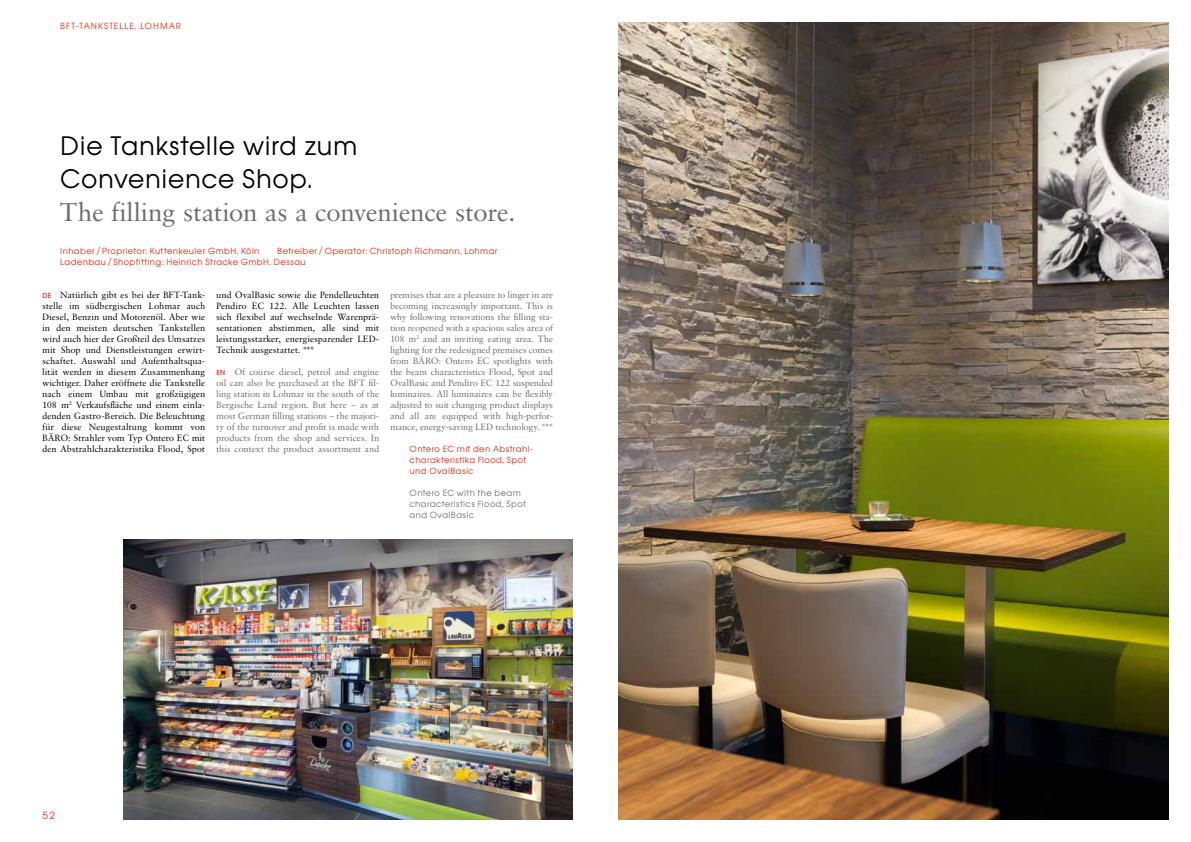
<style>
.page{position:relative;width:1191px;height:842px;background:#fff}
.page>*{position:absolute;margin:0;border:0;box-sizing:border-box;transform-origin:0 0}
.t1{font:25.5px "Sabon BQ";letter-spacing:.025em;color:#6d6d6d}
.t2{font:25.5px/33px "Avant Garde SB";letter-spacing:.025em;color:#000}
.t3{font:10px "Avant Garde SB";color:#e6280b}
.t4{font:9px/11px "Sabon BQ";letter-spacing:.03em;color:#6d6d6d;text-align:justify}
.t5{font:9px/11px "Sabon BQ";letter-spacing:.04em;color:#000;text-align:justify}
.t6{font:8.5px/11px "Avant Garde SB";letter-spacing:.045em;color:#e6280b}
.t7{font:8.5px/11px "Avant Garde SB";letter-spacing:.045em;color:#6d6d6d}
.t8{font:8.5px "Avant Garde SB";letter-spacing:.115em;color:#e6280b}
.s1{font-family:"Avant Garde SB";font-weight:500;font-size:7px;color:#e6280b}
</style>
<div class="page">
<img style="left:618px;top:23px;width:550px;height:796px">
<img style="left:124px;top:540px;width:449px;height:279px">
<p class="t6" style="left:60px;top:21px;width:6px">BFT</p>
<p class="t8" style="left:76px;top:21px;width:107px">-Tankstelle, Lohmar</p>
<h1 class="t2" style="left:60px;top:129px;width:298px">Die Tankstelle wird zum<br>Convenience Shop.</h1>
<h1 class="t1" style="left:60px;top:197px;width:456px">The filling station as a convenience store.</h1>
<p class="t6" style="left:60px;top:245px;width:439px;text-indent:222px">etreiber / Operator: Christoph Richmann, Lohmar<br>Ladenbau / Shopfitting: Heinrich Stracke GmbH, Dessau</p>
<p class="t6" style="left:60px;top:245px;width:208px">Inhaber / Proprietor: Kuttenkeuler GmbH, Köln B</p>
<p class="t5" style="left:43px;top:289px;width:164px"><span class="s1">DE</span> Natürlich gibt es bei der BFT-Tank&shy;stelle im südbergischen Lohmar auch Diesel, Benzin und Motorenöl. Aber wie in den meisten deutschen Tankstellen wird auch hier der Großteil des Umsatzes mit Shop und Dienstleistungen erwirt&shy;schaftet. Auswahl und Aufenthaltsqua&shy;lität werden in diesem Zusammenhang wichtiger. Daher eröffnete die Tankstelle nach einem Umbau mit großzügigen 108 m<sup>2</sup> Verkaufsfläche und einem einla&shy;denden Gastro-Bereich. Die Beleuchtung für diese Neugestaltung kommt von BÄRO: Strahler vom Typ Ontero EC mit den Abstrahlcharakteristika Flood, Spot</p>
<p class="t5" style="left:216px;top:289px;width:164px">und OvalBasic sowie die Pendelleuchten Pendiro EC 122. Alle Leuchten lassen sich flexibel auf wechselnde Warenprä&shy;sentationen abstimmen, alle sind mit leistungsstarker, energiesparender LED-Technik ausgestattet. ***</p>
<p class="t4" style="left:216px;top:366px;width:164px"><span class="s1">EN</span> Of course diesel, petrol and engine oil can also be purchased at the BFT fil&shy;ling station in Lohmar in the south of the Bergische Land region. But here – as at most German filling stations – the majori&shy;ty of the turnover and profit is made with products from the shop and services. In this context the product assortment and</p>
<p class="t4" style="left:390px;top:289px;width:164px">premises that are a pleasure to linger in are becoming increasingly important. This is why following renovations the filling sta&shy;tion reopened with a spacious sales area of 108 m<sup>2</sup> and an inviting eating area. The lighting for the redesigned premises comes from BÄRO: Ontero EC spotlights with the beam characteristics Flood, Spot and OvalBasic and Pendiro EC 122 suspended luminaires. All luminaires can be flexibly adjusted to suit changing product displays and all are equipped with high-perfor&shy;mance, energy-saving LED technology. ***</p>
<p class="t6" style="left:409px;top:443px;width:124px">Ontero EC mit den Abstrahl&shy;charakteristika Flood, Spot und OvalBasic</p>
<p class="t7" style="left:409px;top:487px;width:118px">Ontero EC with the beam characteristics Flood, Spot and OvalBasic</p>
<p class="t3" style="left:43px;top:810px;width:14px">52</p>
</div>
